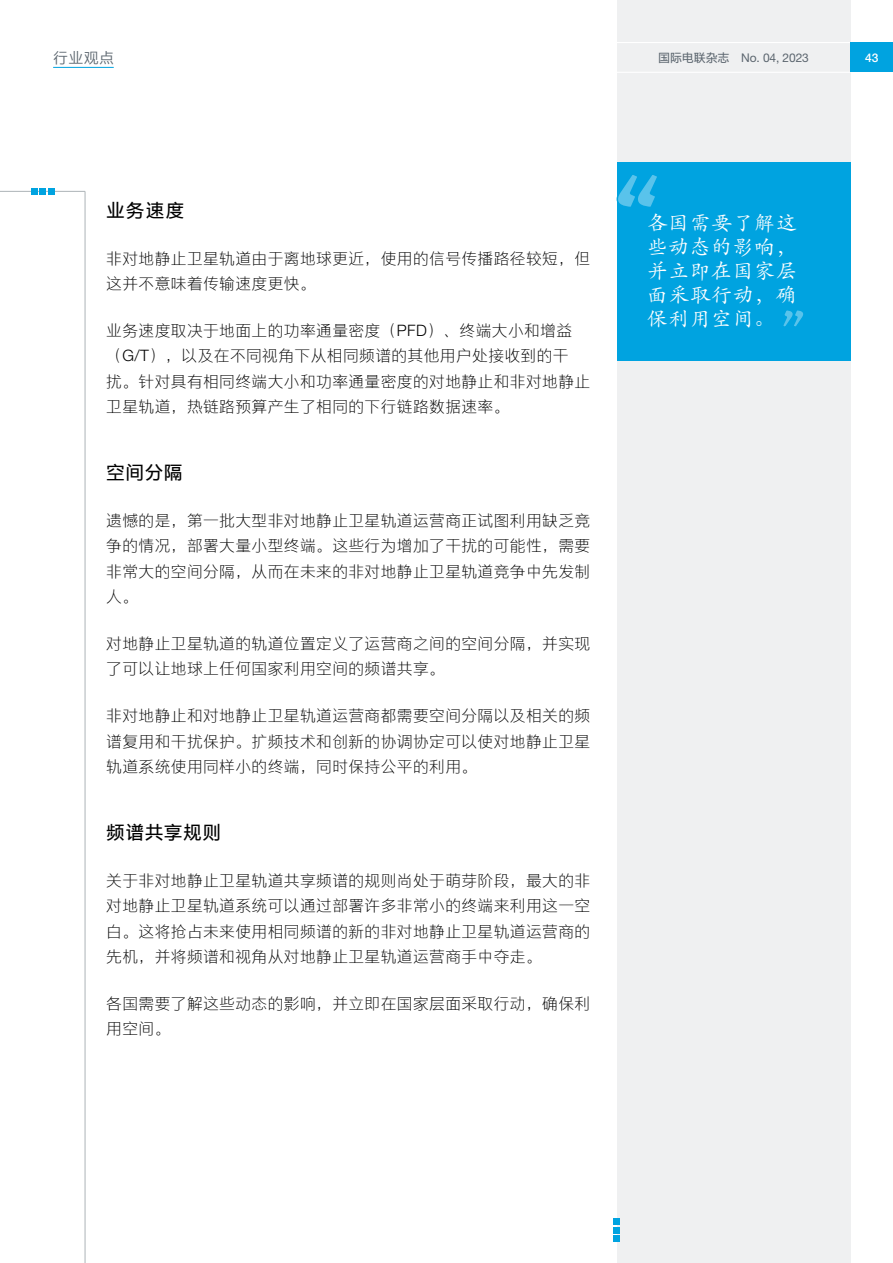
<style>
.page{position:relative;width:893px;height:1263px;background:#fff}
.page>*{position:absolute;margin:0;border:0;box-sizing:border-box;transform-origin:0 0}
.t1{font:21px/24px "ST Kaiti";letter-spacing:.025em;color:#fff;text-align:justify}
.t2{font:18.75px "M Ying Hei PRC W5";letter-spacing:.025em;color:#000}
.t3{font:15.75px/25.5px "M Ying Hei PRC W3";letter-spacing:.025em;color:#000}
.t4{font:15px "M Ying Hei PRC W4";color:#5c666f}
.t5{font:12px "M Ying Hei PRC W4";letter-spacing:-.01em;color:#5c666f}
.t6{font:12px "M Ying Hei PRC W5";color:#fff}
.s1{font-family:"M Ying Hei PRC W5"}
</style>
<div class="page">
<div style="left:617px;top:0;width:233px;height:1263px;background:#eff0f1"></div>
<div style="left:617px;top:162px;width:233px;height:198px;background:#00a3e0"></div>
<svg style="left:783px;top:310px;width:21px;height:17px"></svg>
<svg style="left:616px;top:175px;width:41px;height:32px"></svg>
<hr style="left:617px;top:72px;width:233px;height:1px;background:#fff">
<hr style="left:617px;top:42px;width:233px;height:1px;background:#fff">
<hr style="left:85px;top:191px;width:1px;height:1072px;background:#adb3b7">
<div style="left:613px;top:1218px;width:7px;height:7px;background:#00a3e0"></div>
<div style="left:613px;top:1227px;width:7px;height:6px;background:#00a3e0"></div>
<div style="left:613px;top:1235px;width:7px;height:7px;background:#00a3e0"></div>
<div style="left:850px;top:43px;width:43px;height:29px;background:#00a3e0"></div>
<hr style="left:53px;top:67px;width:61px;height:1px;background:#00a3e0">
<hr style="left:0;top:191px;width:85px;height:1px;background:#adb3b7">
<div style="left:31px;top:188px;width:6px;height:7px;background:#00a3e0"></div>
<div style="left:39px;top:188px;width:7px;height:7px;background:#00a3e0"></div>
<div style="left:48px;top:188px;width:6px;height:7px;background:#00a3e0"></div>
<p class="t4" style="left:53px;top:48px;width:62px">行业观点</p>
<p class="t5" style="left:658px;top:50px;width:152px"><span class="s1">国际电联杂志</span> No. 04, 2023</p>
<p class="t6" style="left:865px;top:50px;width:15px">43</p>
<p class="t2" style="left:106px;top:199px;width:79px">业务速度</p>
<p class="t3" style="left:106px;top:245px;width:485px">非对地静止卫星轨道由于离地球更近，使用的信号传播路径较短，但这并不意味着传输速度更快。</p>
<p class="t3" style="left:106px;top:317px;width:485px">业务速度取决于地面上的功率通量密度（PFD）、终端大小和增益（G/T），以及在不同视角下从相同频谱的其他用户处接收到的干<br>扰。针对具有相同终端大小和功率通量密度的对地静止和非对地静止卫星轨道，热链路预算产生了相同的下行链路数据速率。</p>
<p class="t2" style="left:106px;top:461px;width:78px">空间分隔</p>
<p class="t3" style="left:106px;top:507px;width:485px;text-align:justify">遗憾的是，第一批大型非对地静止卫星轨道运营商正试图利用缺乏竞争的情况，部署大量小型终端。这些行为增加了干扰的可能性，需要非常大的空间分隔，从而在未来的非对地静止卫星轨道竞争中先发制人。</p>
<p class="t3" style="left:106px;top:630px;width:485px">对地静止卫星轨道的轨道位置定义了运营商之间的空间分隔，并实现了可以让地球上任何国家利用空间的频谱共享。</p>
<p class="t3" style="left:106px;top:703px;width:485px;text-align:justify">非对地静止和对地静止卫星轨道运营商都需要空间分隔以及相关的频谱复用和干扰保护。扩频技术和创新的协调协定可以使对地静止卫星轨道系统使用同样小的终端，同时保持公平的利用。</p>
<p class="t2" style="left:106px;top:821px;width:116px">频谱共享规则</p>
<p class="t3" style="left:106px;top:867px;width:485px;text-align:justify">关于非对地静止卫星轨道共享频谱的规则尚处于萌芽阶段，最大的非对地静止卫星轨道系统可以通过部署许多非常小的终端来利用这一空白。这将抢占未来使用相同频谱的新的非对地静止卫星轨道运营商的先机，并将频谱和视角从对地静止卫星轨道运营商手中夺走。</p>
<p class="t3" style="left:106px;top:990px;width:485px">各国需要了解这些动态的影响，并立即在国家层面采取行动，确保利用空间。</p>
<h1 class="t1" style="left:646px;top:210px;width:152px">各国需要了解这些动态的影响，并立即在国家层面采取行动，确保利用空间。</h1>
</div>
